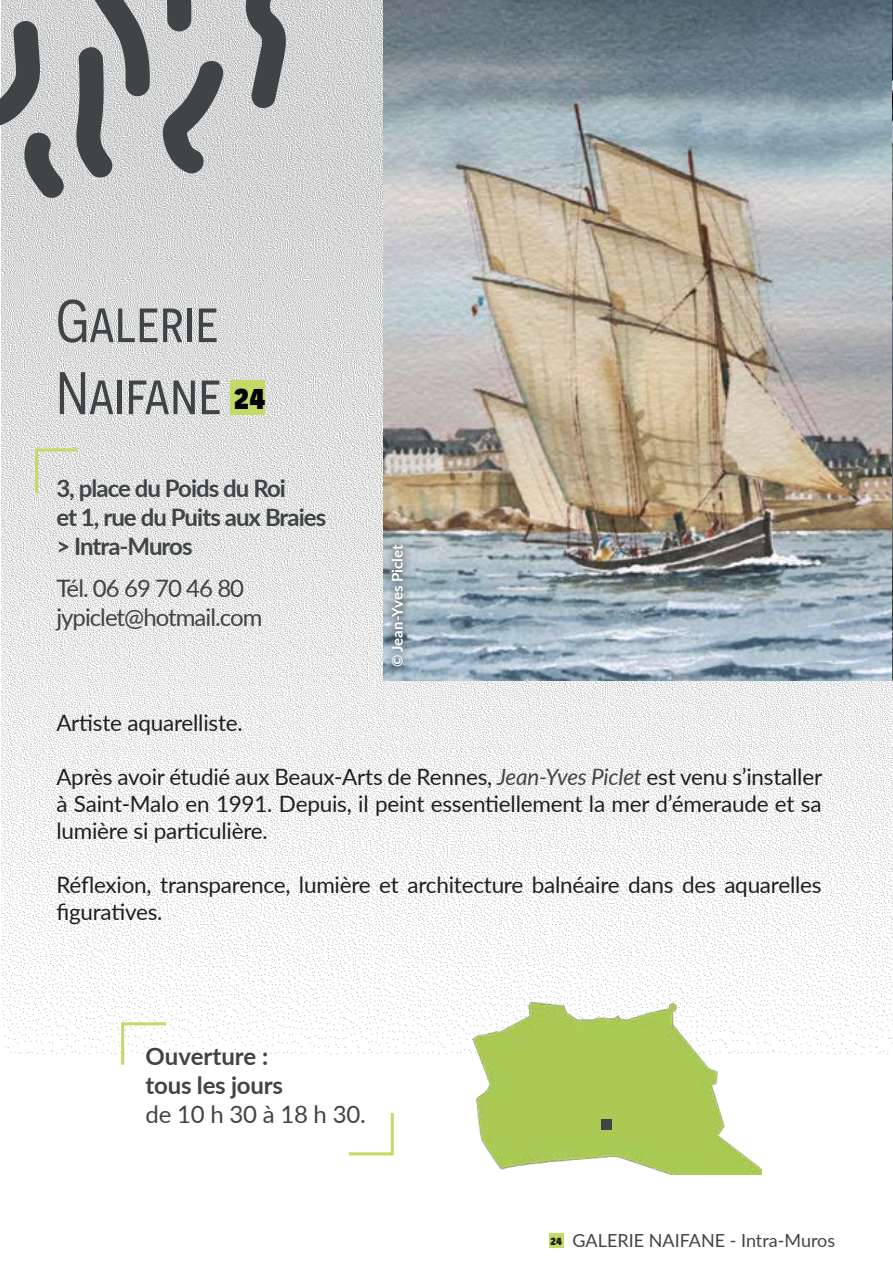
<style>
.page{position:relative;width:893px;height:1268px;background:#fff}
.page>*{position:absolute;margin:0;border:0;box-sizing:border-box;transform-origin:0 0}
.titre{font:60px "Novecentosansnarrow";color:#414446}
.t1{font:800 35.7px "Novecentosansnarrow";color:#000006}
.t2{font:700 24px "Lato";letter-spacing:-.04em;color:#414446}
.site{font:24px "Lato";letter-spacing:-.04em;color:#414446}
.t3{font:700 24px "Lato";letter-spacing:-.01em;color:#414446}
.t4{font:700 24px "Lato";color:#414446}
.t5{font:22.5px/27px "Lato";letter-spacing:-.01em;color:#231f20;text-align:justify}
.t6{font:18px "Lato";color:#414446}
.TITRE-sommaire{font:700 15px "Lato";color:#fff}
.t7{font:800 12.9px "Novecentosansnarrow";color:#14171a}
.s1{font-style:italic;color:#414446}
</style>
<div class="page">
<img style="left:2px;top:0;width:891px;height:1055px">
<svg style="left:245px;top:0;width:42px;height:109px;background:#7d7f80"></svg>
<svg style="left:165px;top:0;width:26px;height:32px"></svg>
<svg style="left:163px;top:60px;width:61px;height:115px;background:#949596"></svg>
<svg style="left:76px;top:0;width:74px;height:179px;background:#969898"></svg>
<svg style="left:0;top:21px;width:64px;height:177px;background:#a0a2a3"></svg>
<svg style="left:34px;top:447px;width:46px;height:49px"></svg>
<svg style="left:120px;top:1020px;width:49px;height:45px"></svg>
<svg style="left:348px;top:1113px;width:46px;height:43px"></svg>
<div style="left:230px;top:379px;width:35px;height:35px;background:#c3da64"></div>
<img style="left:383px;top:0;width:509px;height:680px">
<img style="left:460px;top:980px;width:302px;height:193px">
<div style="left:601px;top:1119px;width:11px;height:10px;background:#414446"></div>
<div style="left:549px;top:1233px;width:15px;height:14px;background:#c3da64"></div>
<hr style="left:892px;top:0;width:1px;height:680px;background:#898a8c">
<div style="left:383px;top:536px;width:29px;height:139px;background:#231f20;opacity:.85"></div>
<p class="titre" style="left:56px;top:287px;width:164px">Galerie</p>
<p class="titre" style="left:56px;top:359px;width:167px">Naifane</p>
<p class="t1" style="left:234px;top:374px;width:33px">24</p>
<p class="t2" style="left:56px;top:470px;width:231px">3, place du Poids du Roi</p>
<p class="t2" style="left:56px;top:499px;width:271px">et 1, rue du Puits aux Braies</p>
<p class="t2" style="left:56px;top:528px;width:138px">&gt; Intra-Muros</p>
<p class="site" style="left:56px;top:570px;width:189px">Tél. 06 69 70 46 80</p>
<p class="site" style="left:56px;top:599px;width:208px">jypiclet@hotmail.com</p>
<p class="TITRE-sommaire" style="left:386px;top:667px;width:124px;rotate:-90deg">© Jean-Yves Piclet</p>
<p class="t5" style="left:56px;top:707px;width:188px">Artiste aquarelliste.</p>
<p class="t5" style="left:56px;top:761px;width:767px">Après avoir étudié aux Beaux-Arts de Rennes, <span class="s1">Jean-Yves Piclet</span> est venu s’installer à Saint-Malo en 1991. Depuis, il peint essentiellement la mer d’émeraude et sa lumière si particulière.</p>
<p class="t5" style="left:56px;top:869px;width:767px">Réflexion, transparence, lumière et architecture balnéaire dans des aquarelles figuratives.</p>
<p class="t4" style="left:146px;top:1038px;width:124px">Ouverture :</p>
<p class="t3" style="left:146px;top:1067px;width:139px">tous les jours</p>
<p class="site" style="left:146px;top:1096px;width:222px">de 10 h 30 à 18 h 30.</p>
<p class="t7" style="left:551px;top:1231px;width:13px">24</p>
<p class="t6" style="left:573px;top:1227px;width:264px">GALERIE NAIFANE - Intra-Muros</p>
</div>
